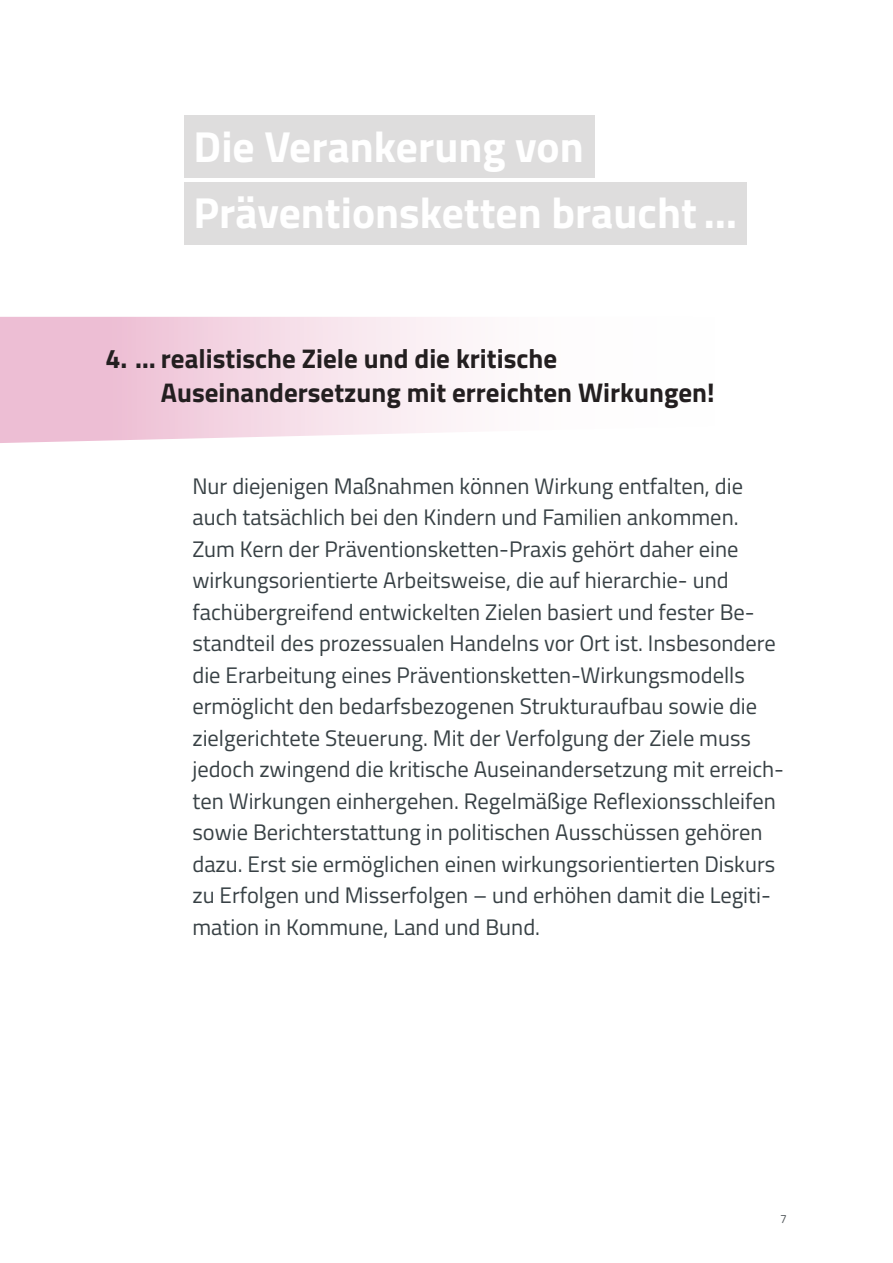
<style>
.page{position:relative;width:893px;height:1263px;background:#fff}
.page>*{position:absolute;margin:0;border:0;box-sizing:border-box;transform-origin:0 0}
.t1{font:700 43.5px/66px "Titillium Web";color:#fff}
.t2{font:700 27px/34.5px "Titillium Web";color:#231f20}
.t3{font:22.5px/31.5px "Titillium Web";color:#384145}
.t4{font:12px "Titillium Web";color:#545a5e}
</style>
<div class="page">
<div style="left:184px;top:115px;width:411px;height:62px;background:#dedddd"></div>
<div style="left:184px;top:182px;width:563px;height:62px;background:#dedddd"></div>
<svg style="left:0;top:317px;width:463px;height:126px"></svg>
<h1 class="t1" style="left:194px;top:111px;width:545px">Die Verankerung von<br>Präventionsketten braucht …</h1>
<p class="t2" style="left:161px;top:340px;width:555px;text-indent:-55px">4. … realistische Ziele und die kritische<br>Auseinandersetzung mit erreichten Wirkungen!</p>
<p class="t3" style="left:192px;top:469px;width:593px">Nur diejenigen Maßnahmen können Wirkung entfalten, die auch tatsächlich bei den Kindern und Familien ankommen.<br>Zum Kern der Präventionsketten-Praxis gehört daher eine wirkungsorientierte Arbeitsweise, die auf hierarchie- und fachübergreifend entwickelten Zielen basiert und fester Be&shy;standteil des prozessualen Handelns vor Ort ist. Insbesondere die Erarbeitung eines Präventionsketten-Wirkungsmodells ermöglicht den bedarfsbezogenen Strukturaufbau sowie die zielgerichtete Steuerung. Mit der Verfolgung der Ziele muss jedoch zwingend die kritische Auseinandersetzung mit erreich&shy;ten Wirkungen einhergehen. Regelmäßige Reflexionsschleifen sowie Berichterstattung in politischen Ausschüssen gehören dazu. Erst sie ermöglichen einen wirkungsorientierten Diskurs zu Erfolgen und Misserfolgen – und erhöhen damit die Legiti&shy;mation in Kommune, Land und Bund.</p>
<p class="t4" style="left:780px;top:1210px;width:8px">7</p>
</div>
